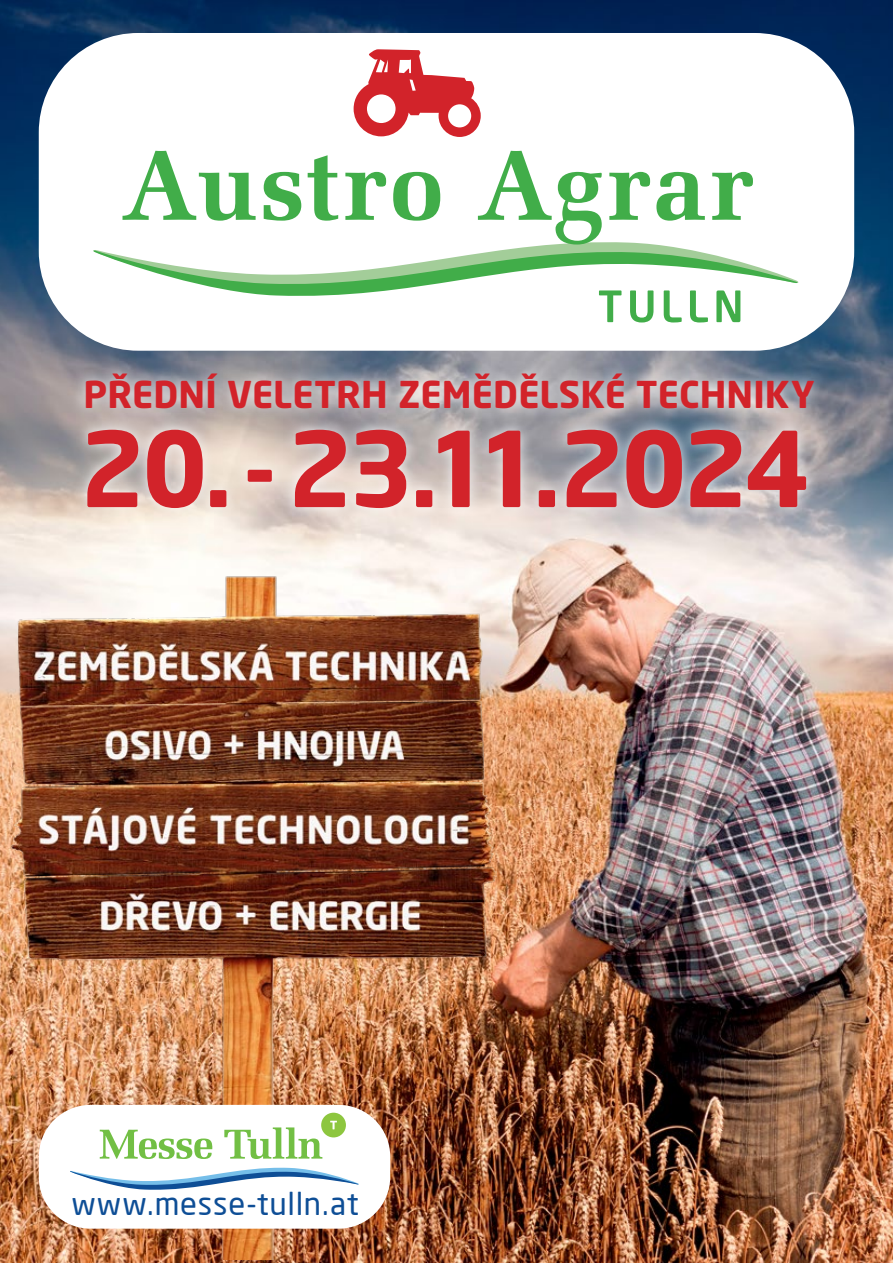
<style>
.page{position:relative;width:893px;height:1263px;background:#fff}
.page>*{position:absolute;margin:0;border:0;box-sizing:border-box;transform-origin:0 0}
.t1{font:700 102.9px "Neo Sans";letter-spacing:-.05em;color:#d2232a}
.t2{font:700 36.6px "Neo Sans Pro";letter-spacing:.005em;color:#d2232a}
.t3{font:31.05px "Neo Sans";letter-spacing:.025em;color:#0e4e96}
</style>
<div class="page">
<img style="left:0;top:0;width:893px;height:1263px">
<div style="left:39px;top:33px;width:815px;height:318px;background:#fff;border-radius:99px"></div>
<svg style="left:354px;top:49px;width:127px;height:88px"></svg>
<svg style="left:123px;top:151px;width:630px;height:87px"></svg>
<svg style="left:93px;top:238px;width:705px;height:84px"></svg>
<div style="left:72px;top:360px;width:754px;height:161px;background:#fff;opacity:.9"></div>
<img style="left:5px;top:557px;width:491px;height:660px">
<img style="left:2px;top:1217px;width:497px;height:43px">
<div style="left:39px;top:1105px;width:351px;height:124px;background:#fff;border-radius:52px"></div>
<svg style="left:70px;top:1167px;width:289px;height:23px"></svg>
<svg style="left:100px;top:1127px;width:222px;height:32px"></svg>
<div style="left:321px;top:1113px;width:25px;height:24px;background:#8dc63f;border-radius:50%"></div>
<svg style="left:330px;top:1121px;width:7px;height:8px"></svg>
<p class="t2" style="left:83px;top:371px;width:733px">PŘEDNÍ VELETRH ZEMĚDĚLSKÉ TECHNIKY</p>
<h1 class="t1" style="left:80px;top:403px;width:732px">20. - 23.11.2024</h1>
<p class="t3" style="left:71px;top:1184px;width:289px">www.messe-tulln.at</p>
</div>
